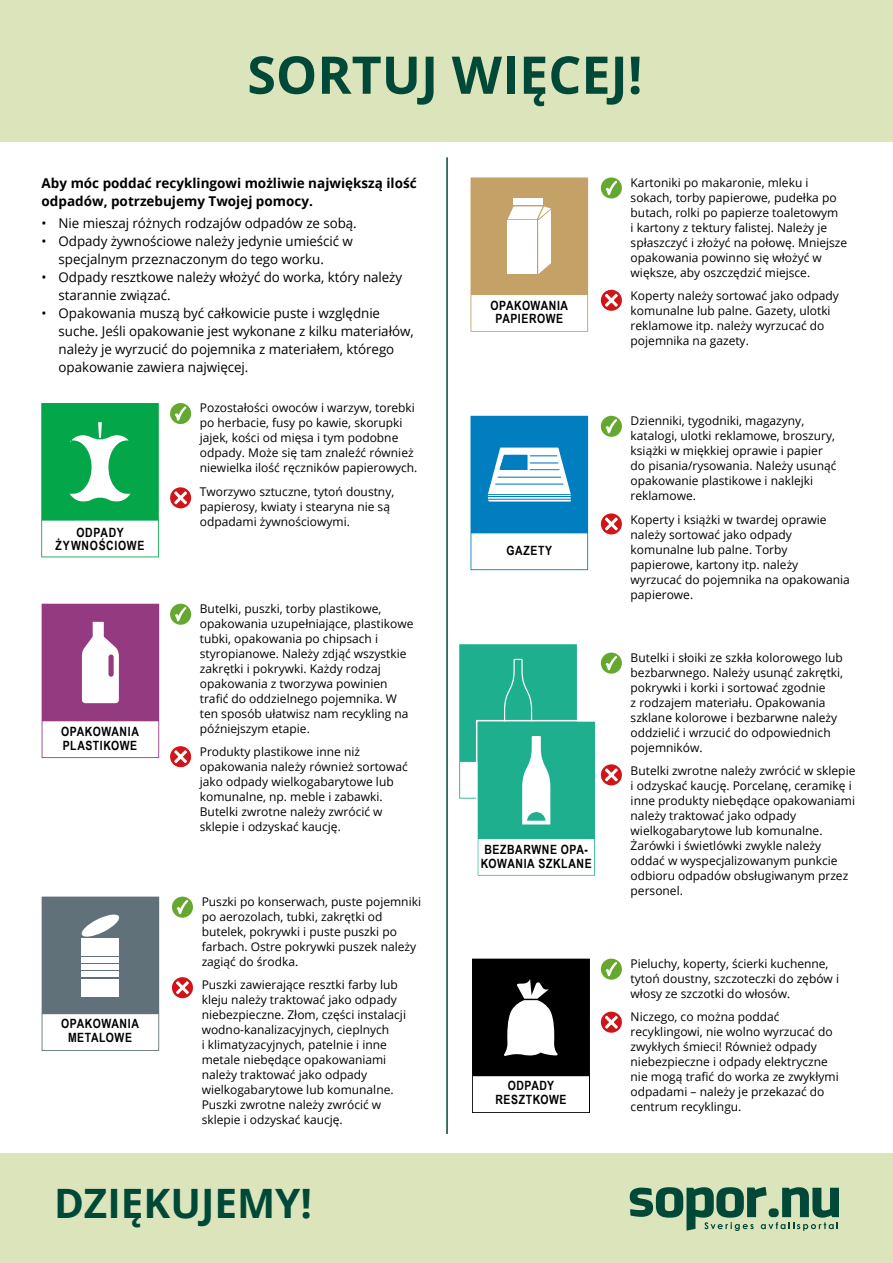
<style>
.page{position:relative;width:893px;height:1263px;background:#fff}
.page>*{position:absolute;margin:0;border:0;box-sizing:border-box;transform-origin:0 0}
.t1{font:700 52.05px "Open Sans";color:#004939}
.t2{font:700 40.5px "Open Sans";color:#004939}
.t3{font:13.5px/18px "Open Sans";letter-spacing:-.005em;color:#000}
.t4{font:700 13.5px/18px "Open Sans";color:#000}
.t5{font:700 12.75px/13.5px "Arial Narrow";letter-spacing:.045em;color:#000;text-align:center}
.t6{font:12px/15px "Open Sans";color:#000}
</style>
<div class="page">
<svg style="left:470px;top:177px;width:118px;height:155px"></svg>
<div style="left:478px;top:298px;width:98px;height:29px;background:#fff"></div>
<svg style="left:472px;top:959px;width:118px;height:154px"></svg>
<div style="left:489px;top:1084px;width:78px;height:21px;background:#fff"></div>
<svg style="left:470px;top:416px;width:118px;height:154px"></svg>
<div style="left:483px;top:539px;width:95px;height:21px;background:#fff"></div>
<svg style="left:42px;top:896px;width:117px;height:155px;background:#748289"></svg>
<div style="left:82px;top:972px;width:37px;height:5px;background:#fff"></div>
<div style="left:82px;top:979px;width:37px;height:17px;background:#fff"></div>
<div style="left:82px;top:965px;width:37px;height:5px;background:#fff"></div>
<div style="left:82px;top:938px;width:37px;height:18px;background:#fff"></div>
<div style="left:82px;top:958px;width:37px;height:5px;background:#fff"></div>
<div style="left:48px;top:1017px;width:105px;height:31px;background:#fff"></div>
<svg style="left:42px;top:604px;width:117px;height:154px"></svg>
<div style="left:44px;top:730px;width:113px;height:20px;background:#fff"></div>
<div style="left:0;top:0;width:893px;height:142px;background:#dce4bb"></div>
<div style="left:0;top:1153px;width:893px;height:110px;background:#dce4bb"></div>
<svg style="left:630px;top:1187px;width:209px;height:44px"></svg>
<svg style="left:170px;top:487px;width:21px;height:21px"></svg>
<svg style="left:173px;top:490px;width:16px;height:16px"></svg>
<svg style="left:601px;top:290px;width:21px;height:21px"></svg>
<svg style="left:603px;top:292px;width:16px;height:16px"></svg>
<div style="left:172px;top:977px;width:21px;height:21px;background:#d01518;border-radius:50%"></div>
<svg style="left:175px;top:980px;width:15px;height:15px"></svg>
<svg style="left:601px;top:513px;width:21px;height:21px"></svg>
<svg style="left:603px;top:516px;width:16px;height:16px"></svg>
<svg style="left:601px;top:764px;width:21px;height:21px"></svg>
<svg style="left:603px;top:767px;width:16px;height:16px"></svg>
<svg style="left:601px;top:1012px;width:21px;height:21px"></svg>
<svg style="left:603px;top:1014px;width:16px;height:16px"></svg>
<svg style="left:170px;top:746px;width:21px;height:21px"></svg>
<svg style="left:173px;top:749px;width:16px;height:16px"></svg>
<div style="left:170px;top:403px;width:21px;height:21px;background:#65a82f;border-radius:50%"></div>
<svg style="left:173px;top:405px;width:14px;height:19px"></svg>
<svg style="left:601px;top:177px;width:21px;height:21px"></svg>
<svg style="left:603px;top:179px;width:15px;height:20px"></svg>
<svg style="left:172px;top:896px;width:21px;height:22px"></svg>
<svg style="left:175px;top:898px;width:14px;height:20px"></svg>
<div style="left:601px;top:416px;width:21px;height:21px;background:#65a82f;border-radius:50%"></div>
<svg style="left:603px;top:417px;width:15px;height:20px"></svg>
<div style="left:601px;top:653px;width:21px;height:21px;background:#65a82f;border-radius:50%"></div>
<svg style="left:603px;top:654px;width:15px;height:20px"></svg>
<div style="left:601px;top:959px;width:21px;height:21px;background:#65a82f;border-radius:50%"></div>
<svg style="left:603px;top:960px;width:15px;height:20px"></svg>
<div style="left:170px;top:604px;width:21px;height:21px;background:#65a82f;border-radius:50%"></div>
<svg style="left:173px;top:605px;width:14px;height:20px"></svg>
<hr style="left:446px;top:157px;width:2px;height:977px;background:#004939">
<svg style="left:41px;top:403px;width:118px;height:154px"></svg>
<div style="left:51px;top:526px;width:100px;height:23px;background:#fff"></div>
<svg style="left:459px;top:644px;width:136px;height:232px"></svg>
<div style="left:480px;top:842px;width:111px;height:29px;background:#fff"></div>
<h1 class="t1" style="left:247px;top:38px;width:397px">SORTUJ WIĘCEJ!</h1>
<p class="t4" style="left:42px;top:174px;width:377px">Aby móc poddać recyklingowi możliwie największą ilość odpadów, potrzebujemy Twojej pomocy.</p>
<p class="t3" style="left:42px;top:214px;width:317px">• Nie mieszaj różnych rodzajów odpadów ze sobą.</p>
<p class="t3" style="left:59px;top:232px;width:296px;text-indent:-17px">• Odpady żywnościowe należy jedynie umieścić w specjalnym przeznaczonym do tego worku.</p>
<p class="t3" style="left:59px;top:268px;width:345px;text-indent:-17px">• Odpady resztkowe należy włożyć do worka, który należy starannie związać.</p>
<p class="t3" style="left:59px;top:304px;width:357px;text-indent:-17px">• Opakowania muszą być całkowicie puste i względnie suche. Jeśli opakowanie jest wykonane z kilku materiałów, należy je wyrzucić do pojemnika z materiałem, którego opakowanie zawiera najwięcej.</p>
<p class="t6" style="left:200px;top:400px;width:219px">Pozostałości owoców i warzyw, torebki po herbacie, fusy po kawie, skorupki jajek, kości od mięsa i tym podobne odpady. Może się tam znaleźć również niewielka ilość ręczników papierowych.</p>
<p class="t6" style="left:200px;top:484px;width:196px">Tworzywo sztuczne, tytoń doustny, papierosy, kwiaty i stearyna nie są odpadami żywnościowymi.</p>
<p class="t5" style="left:56px;top:525px;width:90px">ODPADY<br>ŻYWNOŚCIOWE</p>
<p class="t5" style="left:61px;top:725px;width:79px;text-align:left">OPAKOWANIA<br>PLASTIKOWE</p>
<p class="t5" style="left:61px;top:1016px;width:79px">OPAKOWANIA<br>METALOWE</p>
<p class="t6" style="left:200px;top:601px;width:215px">Butelki, puszki, torby plastikowe, opakowania uzupełniające, plastikowe tubki, opakowania po chipsach i styropianowe. Należy zdjąć wszystkie zakrętki i pokrywki. Każdy rodzaj opakowania z tworzywa powinien trafić do oddzielnego pojemnika. W ten sposób ułatwisz nam recykling na późniejszym etapie.</p>
<p class="t6" style="left:200px;top:744px;width:210px">Produkty plastikowe inne niż opakowania należy również sortować jako odpady wielkogabarytowe lub komunalne, np. meble i zabawki.<br>Butelki zwrotne należy zwrócić w sklepie i odzyskać kaucję.</p>
<p class="t6" style="left:202px;top:894px;width:221px">Puszki po konserwach, puste pojemniki po aerozolach, tubki, zakrętki od butelek, pokrywki i puste puszki po farbach. Ostre pokrywki puszek należy zagiąć do środka.</p>
<p class="t6" style="left:202px;top:977px;width:206px">Puszki zawierające resztki farby lub kleju należy traktować jako odpady niebezpieczne. Złom, części instalacji wodno-kanalizacyjnych, cieplnych<br>i klimatyzacyjnych, patelnie i inne metale niebędące opakowaniami należy traktować jako odpady wielkogabarytowe lub komunalne.<br>Puszki zwrotne należy zwrócić w sklepie i odzyskać kaucję.</p>
<h2 class="t2" style="left:54px;top:1175px;width:260px">DZIĘKUJEMY!</h2>
<p class="t5" style="left:490px;top:298px;width:79px">OPAKOWANIA<br>PAPIEROWE</p>
<p class="t5" style="left:506px;top:543px;width:47px">GAZETY</p>
<p class="t5" style="left:481px;top:842px;width:112px;text-align:left">BEZBARWNE OPA-<br>KOWANIA SZKLANE</p>
<p class="t5" style="left:495px;top:1078px;width:73px">ODPADY<br>RESZTKOWE</p>
<p class="t6" style="left:631px;top:174px;width:218px">Kartoniki po makaronie, mleku i sokach, torby papierowe, pudełka po butach, rolki po papierze toaletowym<br>i kartony z tektury falistej. Należy je spłaszczyć i złożyć na połowę. Mniejsze opakowania powinno się włożyć w większe, aby oszczędzić miejsce.</p>
<p class="t6" style="left:631px;top:288px;width:210px">Koperty należy sortować jako odpady komunalne lub palne. Gazety, ulotki reklamowe itp. należy wyrzucać do pojemnika na gazety.</p>
<p class="t6" style="left:631px;top:413px;width:207px">Dzienniki, tygodniki, magazyny, katalogi, ulotki reklamowe, broszury, książki w miękkiej oprawie i papier do pisania/rysowania. Należy usunąć opakowanie plastikowe i naklejki reklamowe.</p>
<p class="t6" style="left:631px;top:511px;width:221px">Koperty i książki w twardej oprawie należy sortować jako odpady komunalne lub palne. Torby papierowe, kartony itp. należy wyrzucać do pojemnika na opakowania papierowe.</p>
<p class="t6" style="left:631px;top:650px;width:214px">Butelki i słoiki ze szkła kolorowego lub bezbarwnego. Należy usunąć zakrętki, pokrywki i korki i sortować zgodnie<br>z rodzajem materiału. Opakowania szklane kolorowe i bezbarwne należy oddzielić i wrzucić do odpowiednich pojemników.</p>
<p class="t6" style="left:631px;top:763px;width:226px">Butelki zwrotne należy zwrócić w sklepie i odzyskać kaucję. Porcelanę, ceramikę i inne produkty niebędące opakowaniami należy traktować jako odpady wielkogabarytowe lub komunalne.<br>Żarówki i świetlówki zwykle należy oddać w wyspecjalizowanym punkcie odbioru odpadów obsługiwanym przez personel.</p>
<p class="t6" style="left:631px;top:956px;width:210px">Pieluchy, koperty, ścierki kuchenne, tytoń doustny, szczoteczki do zębów i włosy ze szczotki do włosów.</p>
<p class="t6" style="left:631px;top:1009px;width:210px">Niczego, co można poddać recyklingowi, nie wolno wyrzucać do zwykłych śmieci! Również odpady niebezpieczne i odpady elektryczne nie mogą trafić do worka ze zwykłymi odpadami – należy je przekazać do centrum recyklingu.</p>
</div>
